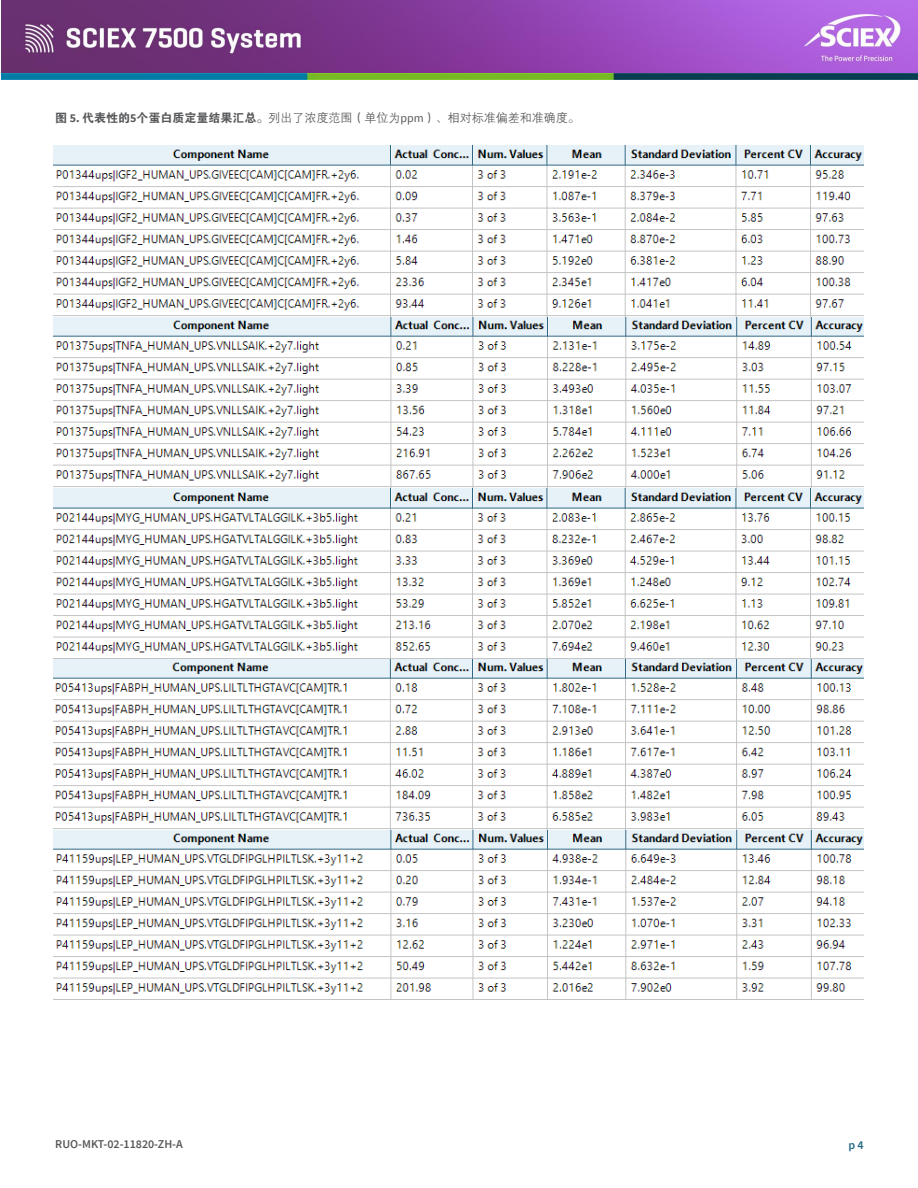
<style>
.page{position:relative;width:918px;height:1188px;background:#fff}
.page>*{position:absolute;margin:0;border:0;box-sizing:border-box;transform-origin:0 0}
.t1{font:12px "FZZDXK GBK1 0";color:#57585a}
.t2{font:600 12px "Source Sans Pro";color:#57585a}
.t3{font:12px "Arial";color:#006684}
.s1{font-family:"FZDHTK GBK1 0"}
.s2{font-family:"Source Sans Pro";font-weight:700}
.s3{font-family:"Source Sans Pro"}
</style>
<div class="page">
<img style="left:1px;top:0;width:917px;height:74px">
<img style="left:1px;top:74px;width:917px;height:6px">
<img style="left:53px;top:145px;width:810px;height:854px">
<p class="t1" style="left:55px;top:111px;width:526px"><span class="s1">图</span> <span class="s2">5.</span> <span class="s1">代表性的</span><span class="s2">5</span><span class="s1">个蛋白质定量结果汇总。</span>列出了浓度范围（单位为<span class="s3">ppm</span>）、相对标准偏差和准确度。</p>
<p class="t2" style="left:55px;top:1136px;width:129px">RUO-MKT-02-11820-ZH-A</p>
<p class="t3" style="left:847px;top:1139px;width:19px">p <sup>p</sup> <sup>4</sup>4</p>
</div>
